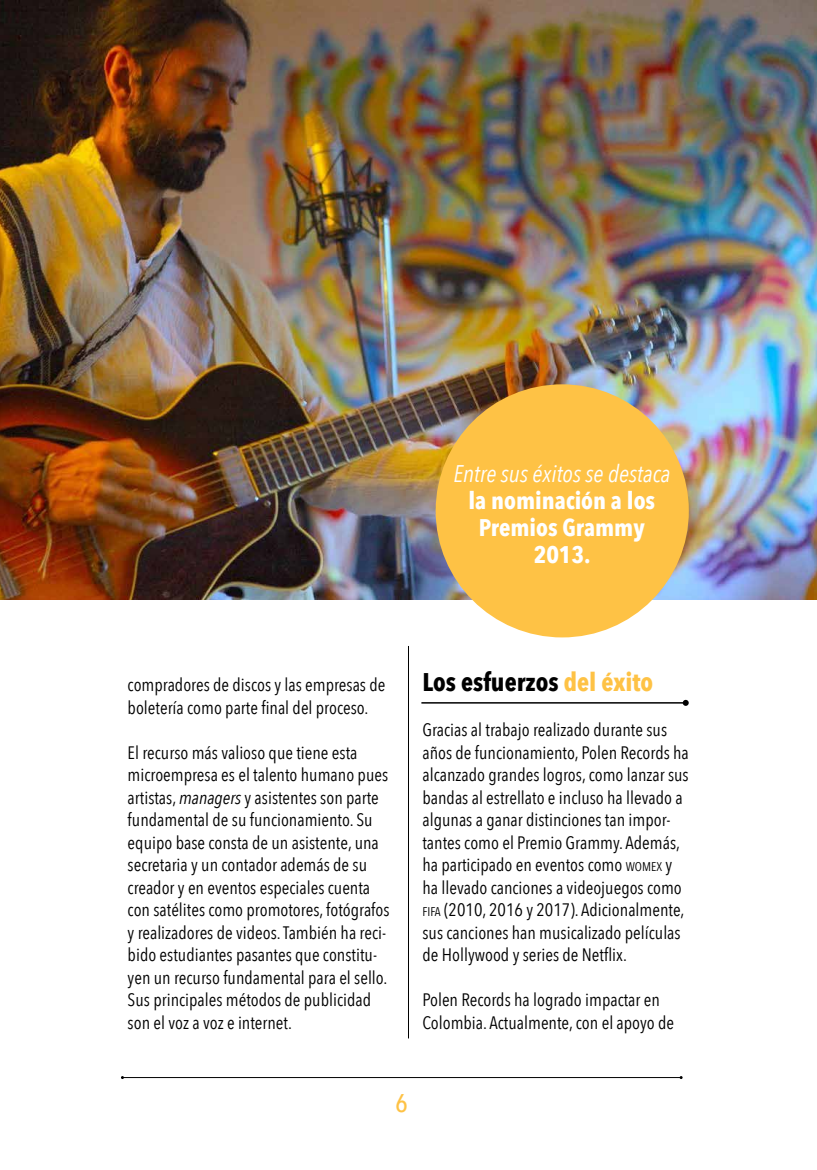
<style>
.page{position:relative;width:817px;height:1170px;background:#fff}
.page>*{position:absolute;margin:0;border:0;box-sizing:border-box;transform-origin:0 0}
.t1{font:700 25.5px "Avenir Next Condensed";color:#000}
.t2{font:500 25.5px "Avenir Next Condensed";color:#fec245}
.t3{font:700 24px/27px "Avenir Next Condensed";color:#fff;text-align:center}
.t4{font:italic 24px "Avenir Next Condensed";color:#fff}
.t5{font:18px/22.5px "Avenir Next Condensed";color:#000}
.s1{font-style:italic}
.s2{color:#fec245}
.s3{font-size:12.6px}
</style>
<div class="page">
<hr style="left:122px;top:1077px;width:559px;height:1px;background:#000">
<hr style="left:408px;top:646px;width:1px;height:392px;background:#000">
<hr style="left:421px;top:702px;width:264px;height:1px;background:#000">
<svg style="left:682px;top:699px;width:6px;height:6px"></svg>
<img style="left:0;top:1px;width:816px;height:599px">
<div style="left:435px;top:384px;width:253px;height:253px;background:#fec245;border-radius:50%"></div>
<h2 class="t4" style="left:453px;top:459px;width:218px">Entre sus éxitos se destaca</h2>
<h2 class="t3" style="left:468px;top:487px;width:188px">la nominación a los<br>Premios Grammy<br>2013.</h2>
<p class="t5" style="left:128px;top:673px;width:259px">compradores de discos y las empresas de boletería como parte final del proceso.</p>
<p class="t5" style="left:128px;top:741px;width:263px">El recurso más valioso que tiene esta microempresa es el talento humano pues artistas, <span class="s1">managers</span> y asistentes son parte fundamental de su funcionamiento. Su equipo base consta de un asistente, una secretaria y un contador además de su creador y en eventos especiales cuenta con satélites como promotores, fotógrafos y realizadores de videos. También ha reci&shy;bido estudiantes pasantes que constitu&shy;yen un recurso fundamental para el sello.<br>Sus principales métodos de publicidad son el voz a voz e internet.</p>
<h1 class="t1" style="left:422px;top:666px;width:232px">Los esfuerzos <span class="s2">del éxito</span></h1>
<p class="t5" style="left:422px;top:718px;width:268px">Gracias al trabajo realizado durante sus años de funcionamiento, Polen Records ha alcanzado grandes logros, como lanzar sus bandas al estrellato e incluso ha llevado a algunas a ganar distinciones tan impor&shy;tantes como el Premio Grammy. Además, ha participado en eventos como <span class="s3">WOMEX</span> y ha llevado canciones a videojuegos como <span class="s3">FIFA</span> (2010, 2016 y 2017). Adicionalmente, sus canciones han musicalizado películas de Hollywood y series de Netflix.</p>
<p class="t5" style="left:422px;top:988px;width:253px">Polen Records ha logrado impactar en<br>Colombia. Actualmente, con el apoyo de</p>
<h1 class="t2" style="left:395px;top:1087px;width:14px">6</h1>
</div>
